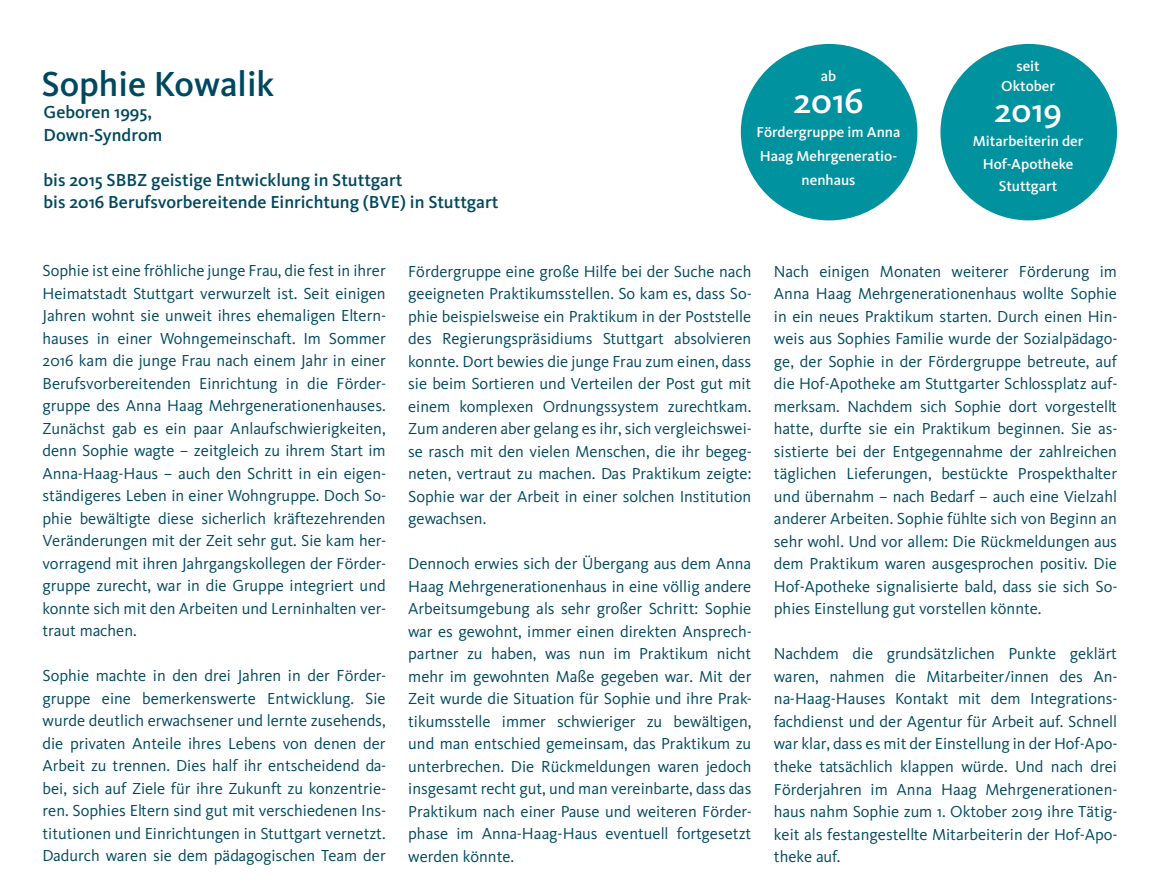
<style>
.page{position:relative;width:1149px;height:893px;background:#fff}
.page>*{position:absolute;margin:0;border:0;box-sizing:border-box;transform-origin:0 0}
.t1{font:500 36px "Kievit";color:#00485f}
.t2{font:500 36px "Kievit";color:#fff}
.t3{font:500 34.5px "Kievit";color:#fff}
.t4{font:500 18px/22.5px "Kievit";color:#00485f}
.t5{font:16.5px/22.5px "Kievit";color:#00485f;text-align:justify}
.t6{font:500 15px/22.5px "Kievit";color:#fff;text-align:center}
</style>
<div class="page">
<div style="left:940px;top:44px;width:176px;height:176px;background:#00929e;border-radius:50%"></div>
<div style="left:740px;top:44px;width:177px;height:176px;background:#00929e;border-radius:50%"></div>
<h1 class="t1" style="left:41px;top:62px;width:234px">Sophie Kowalik</h1>
<p class="t4" style="left:44px;top:101px;width:120px">Geboren 1995,<br>Down-Syndrom</p>
<p class="t4" style="left:44px;top:168px;width:456px">bis 2015 SBBZ geistige Entwicklung in Stuttgart<br>bis 2016 Berufsvorbereitende Einrichtung (BVE) in Stuttgart</p>
<p class="t6" style="left:820px;top:65px;width:17px">ab</p>
<h1 class="t2" style="left:793px;top:79px;width:72px">2016</h1>
<p class="t6" style="left:756px;top:119px;width:145px;line-height:24px">Fördergruppe im Anna<br>Haag Mehrgeneratio&shy;nenhaus</p>
<p class="t6" style="left:1000px;top:56px;width:55px;line-height:19.5px">seit<br>Oktober</p>
<h2 class="t3" style="left:994px;top:90px;width:69px">2019</h2>
<p class="t6" style="left:972px;top:130px;width:112px">Mitarbeiterin der<br>Hof-Apotheke<br>Stuttgart</p>
<p class="t5" style="left:43px;top:259px;width:345px">Sophie ist eine fröhliche junge Frau, die fest in ihrer Heimatstadt Stuttgart verwurzelt ist. Seit einigen Jahren wohnt sie unweit ihres ehemaligen Eltern&shy;hauses in einer Wohngemeinschaft. Im Sommer 2016 kam die junge Frau nach einem Jahr in einer Berufsvorbereitenden Einrichtung in die Förder&shy;gruppe des Anna Haag Mehrgenerationenhauses.<br>Zunächst gab es ein paar Anlaufschwierigkeiten, denn Sophie wagte – zeitgleich zu ihrem Start im Anna-Haag-Haus – auch den Schritt in ein eigen&shy;ständigeres Leben in einer Wohngruppe. Doch So&shy;phie bewältigte diese sicherlich kräftezehrenden Veränderungen mit der Zeit sehr gut. Sie kam her&shy;vorragend mit ihren Jahrgangskollegen der Förder&shy;gruppe zurecht, war in die Gruppe integriert und konnte sich mit den Arbeiten und Lerninhalten ver&shy;traut machen.</p>
<p class="t5" style="left:43px;top:664px;width:345px">Sophie machte in den drei Jahren in der Förder&shy;gruppe eine bemerkenswerte Entwicklung. Sie wurde deutlich erwachsener und lernte zusehends, die privaten Anteile ihres Lebens von denen der Arbeit zu trennen. Dies half ihr entscheidend da&shy;bei, sich auf Ziele für ihre Zukunft zu konzentrie&shy;ren. Sophies Eltern sind gut mit verschiedenen Ins&shy;titutionen und Einrichtungen in Stuttgart vernetzt.<br>Dadurch waren sie dem pädagogischen Team der</p>
<p class="t5" style="left:408px;top:260px;width:345px">Fördergruppe eine große Hilfe bei der Suche nach geeigneten Praktikumsstellen. So kam es, dass So&shy;phie beispielsweise ein Praktikum in der Poststelle des Regierungspräsidiums Stuttgart absolvieren konnte. Dort bewies die junge Frau zum einen, dass sie beim Sortieren und Verteilen der Post gut mit einem komplexen Ordnungssystem zurechtkam.<br>Zum anderen aber gelang es ihr, sich vergleichswei&shy;se rasch mit den vielen Menschen, die ihr begeg&shy;neten, vertraut zu machen. Das Praktikum zeigte:<br>Sophie war der Arbeit in einer solchen Institution gewachsen.</p>
<p class="t5" style="left:408px;top:552px;width:345px">Dennoch erwies sich der Übergang aus dem Anna Haag Mehrgenerationenhaus in eine völlig andere Arbeitsumgebung als sehr großer Schritt: Sophie war es gewohnt, immer einen direkten Ansprech&shy;partner zu haben, was nun im Praktikum nicht mehr im gewohnten Maße gegeben war. Mit der Zeit wurde die Situation für Sophie und ihre Prak&shy;tikumsstelle immer schwieriger zu bewältigen, und man entschied gemeinsam, das Praktikum zu unterbrechen. Die Rückmeldungen waren jedoch insgesamt recht gut, und man vereinbarte, dass das Praktikum nach einer Pause und weiteren Förder&shy;phase im Anna-Haag-Haus eventuell fortgesetzt werden könnte.</p>
<p class="t5" style="left:773px;top:260px;width:345px">Nach einigen Monaten weiterer Förderung im Anna Haag Mehrgenerationenhaus wollte Sophie in ein neues Praktikum starten. Durch einen Hin&shy;weis aus Sophies Familie wurde der Sozialpädago&shy;ge, der Sophie in der Fördergruppe betreute, auf die Hof-Apotheke am Stuttgarter Schlossplatz auf&shy;merksam. Nachdem sich Sophie dort vorgestellt hatte, durfte sie ein Praktikum beginnen. Sie as&shy;sistierte bei der Entgegennahme der zahlreichen täglichen Lieferungen, bestückte Prospekthalter und übernahm – nach Bedarf – auch eine Vielzahl anderer Arbeiten. Sophie fühlte sich von Beginn an sehr wohl. Und vor allem: Die Rückmeldungen aus dem Praktikum waren ausgesprochen positiv. Die Hof-Apotheke signalisierte bald, dass sie sich So&shy;phies Einstellung gut vorstellen könnte.</p>
<p class="t5" style="left:773px;top:642px;width:345px">Nachdem die grundsätzlichen Punkte geklärt waren, nahmen die Mitarbeiter/innen des An&shy;na-Haag-Hauses Kontakt mit dem Integrations&shy;fachdienst und der Agentur für Arbeit auf. Schnell war klar, dass es mit der Einstellung in der Hof-Apo&shy;theke tatsächlich klappen würde. Und nach drei Förderjahren im Anna Haag Mehrgenerationen&shy;haus nahm Sophie zum 1. Oktober 2019 ihre Tätig&shy;keit als festangestellte Mitarbeiterin der Hof-Apo&shy;theke auf.</p>
</div>
